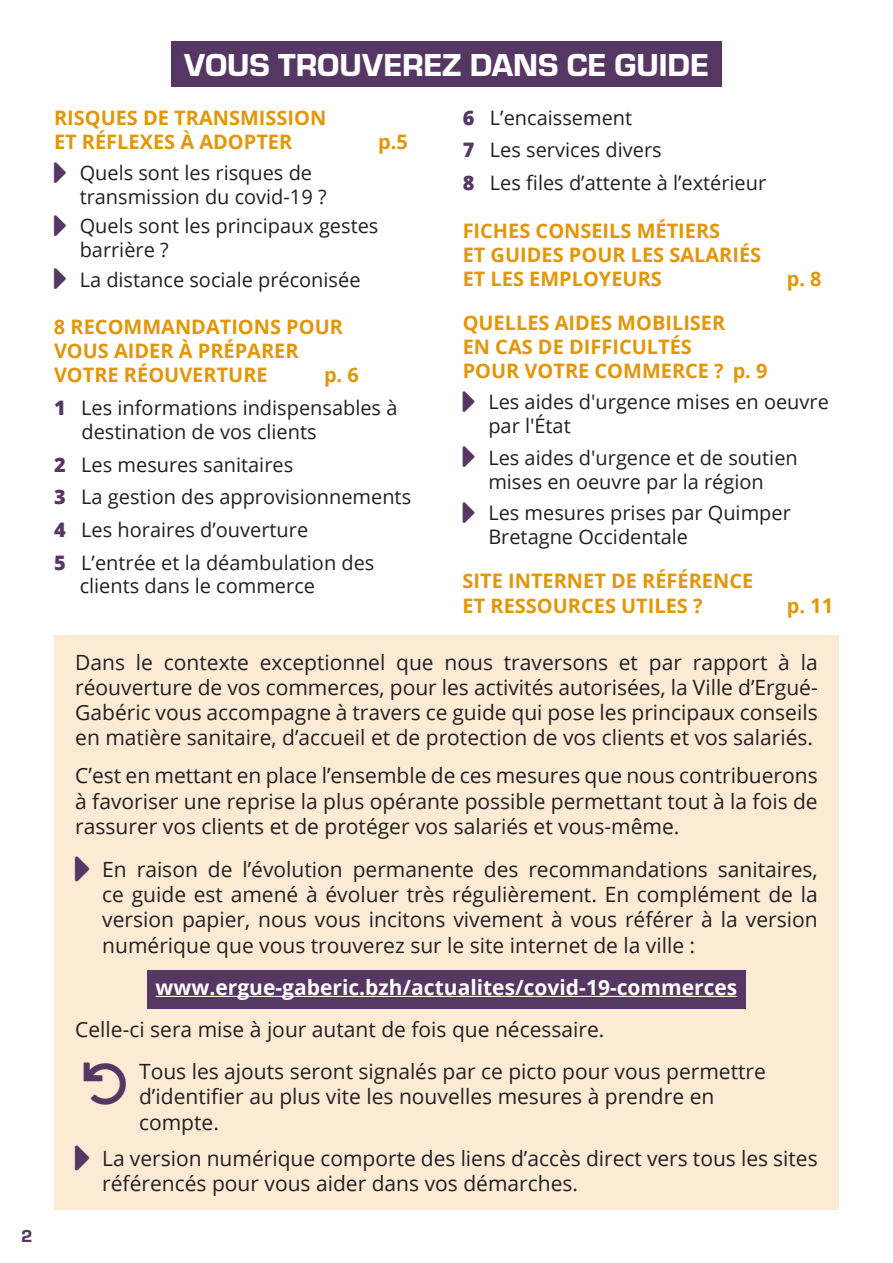
<style>
.page{position:relative;width:893px;height:1263px;background:#fff}
.page>*{position:absolute;margin:0;border:0;box-sizing:border-box;transform-origin:0 0}
.t1{font:33px "Eurostile Hea";color:#fff}
.t2{font:21px/25.2px "Open Sans";color:#231f20;text-align:justify}
.t3{font:700 21px "Open Sans";color:#fff}
.t4{font:19.95px/32.7px "Open Sans";color:#231f20}
.t5{font:700 19.95px/24px "Open Sans";color:#e2960a}
.t6{font:18px "Eurostile Hea";color:#563662}
.s1{font-weight:700;color:#e2960a}
.s2{font-weight:800;color:#563662}
.s3{font-size:20.4px}
</style>
<div class="page">
<div style="left:54px;top:635px;width:785px;height:574px;background:#fbead4"></div>
<div style="left:147px;top:970px;width:599px;height:38px;background:#563662"></div>
<hr style="left:156px;top:996px;width:581px;height:1px;background:#fff">
<div style="left:171px;top:41px;width:550px;height:46px;background:#563662"></div>
<p class="t6" style="left:21px;top:1223px;width:13px">2</p>
<h1 class="t1" style="left:184px;top:42px;width:526px">VOUS TROUVEREZ DANS CE GUIDE</h1>
<p class="t5" style="left:54px;top:105px;width:274px">RISQUES DE TRANSMISSION<br>ET RÉFLEXES À ADOPTER</p>
<p class="t5" style="left:378px;top:129px;width:31px">p.5</p>
<p class="t4" style="left:80px;top:160px;width:248px;line-height:24px">Quels sont les risques de transmission du covid-19 ?</p>
<p class="t4" style="left:80px;top:214px;width:300px;line-height:24px">Quels sont les principaux gestes barrière ?</p>
<p class="t4" style="left:80px;top:262px;width:282px">La distance sociale préconisée</p>
<p class="t5" style="left:54px;top:315px;width:290px">8 RECOMMANDATIONS POUR<br>VOUS AIDER À PRÉPARER<br>VOTRE RÉOUVERTURE</p>
<p class="t4" style="left:54px;top:358px;width:345px;text-indent:270px"><span class="s1">p. 6<br></span><span class="s2">1</span> Les informations indispensables à</p>
<p class="t4" style="left:54px;top:415px;width:359px;text-indent:28px">destination de vos clients<br><span class="s2">2</span> Les mesures sanitaires<br><span class="s2">3</span> La gestion des approvisionnements<br><span class="s2">4</span> Les horaires d’ouverture<br><span class="s2">5</span> L’entrée et la déambulation des</p>
<p class="t4" style="left:80px;top:569px;width:237px">clients dans le commerce</p>
<p class="t4" style="left:463px;top:101px;width:305px"><span class="s2">6</span> L’encaissement<br><span class="s2">7</span> Les services divers<br><span class="s2">8</span> Les files d’attente à l’extérieur</p>
<p class="t5" style="left:463px;top:218px;width:300px">FICHES CONSEILS MÉTIERS<br>ET GUIDES POUR LES SALARIÉS<br>ET LES EMPLOYEURS</p>
<p class="t5" style="left:787px;top:266px;width:36px">p. 8</p>
<p class="t5" style="left:463px;top:310px;width:306px">QUELLES AIDES MOBILISER<br>EN CAS DE DIFFICULTÉS<br>POUR VOTRE COMMERCE ? p. 9</p>
<p class="t4" style="left:488px;top:390px;width:342px;line-height:24px">Les aides d'urgence mises en oeuvre par l'État</p>
<p class="t4" style="left:488px;top:445px;width:311px;line-height:24px">Les aides d'urgence et de soutien mises en oeuvre par la région</p>
<p class="t4" style="left:488px;top:500px;width:304px;line-height:24px">Les mesures prises par Quimper<br>Bretagne Occidentale</p>
<p class="t5" style="left:463px;top:568px;width:292px;line-height:24.5px">SITE INTERNET DE RÉFÉRENCE<br>ET RESSOURCES UTILES ?</p>
<p class="t5" style="left:787px;top:593px;width:48px">p. <span class="s3">11</span></p>
<p class="t2" style="left:75px;top:649px;width:744px">Dans le contexte exceptionnel que nous traversons et par rapport à la réouverture de vos commerces, pour les activités autorisées, la Ville d’Ergué-Gabéric vous accompagne à travers ce guide qui pose les principaux conseils en matière sanitaire, d’accueil et de protection de vos clients et vos salariés.</p>
<p class="t2" style="left:75px;top:763px;width:744px">C’est en mettant en place l’ensemble de ces mesures que nous contribuerons à favoriser une reprise la plus opérante possible permettant tout à la fois de rassurer vos clients et de protéger vos salariés et vous-même.</p>
<p class="t2" style="left:102px;top:856px;width:717px">En raison de l’évolution permanente des recommandations sanitaires, ce guide est amené à évoluer très régulièrement. En complément de la version papier, nous vous incitons vivement à vous référer à la version numérique que vous trouverez sur le site internet de la ville :</p>
<p class="t3" style="left:156px;top:972px;width:583px">www.ergue-gaberic.bzh/actualites/covid-19-commerces</p>
<p class="t2" style="left:139px;top:1008px;width:628px;line-height:42.2px;text-indent:-64px">Celle-ci sera mise à jour autant de fois que nécessaire.<br>Tous les ajouts seront signalés par ce picto pour vous permettre</p>
<p class="t2" style="left:139px;top:1084px;width:577px">d’identifier au plus vite les nouvelles mesures à prendre en compte.</p>
<p class="t2" style="left:102px;top:1145px;width:717px">La version numérique comporte des liens d’accès direct vers tous les sites référencés pour vous aider dans vos démarches.</p>
</div>
